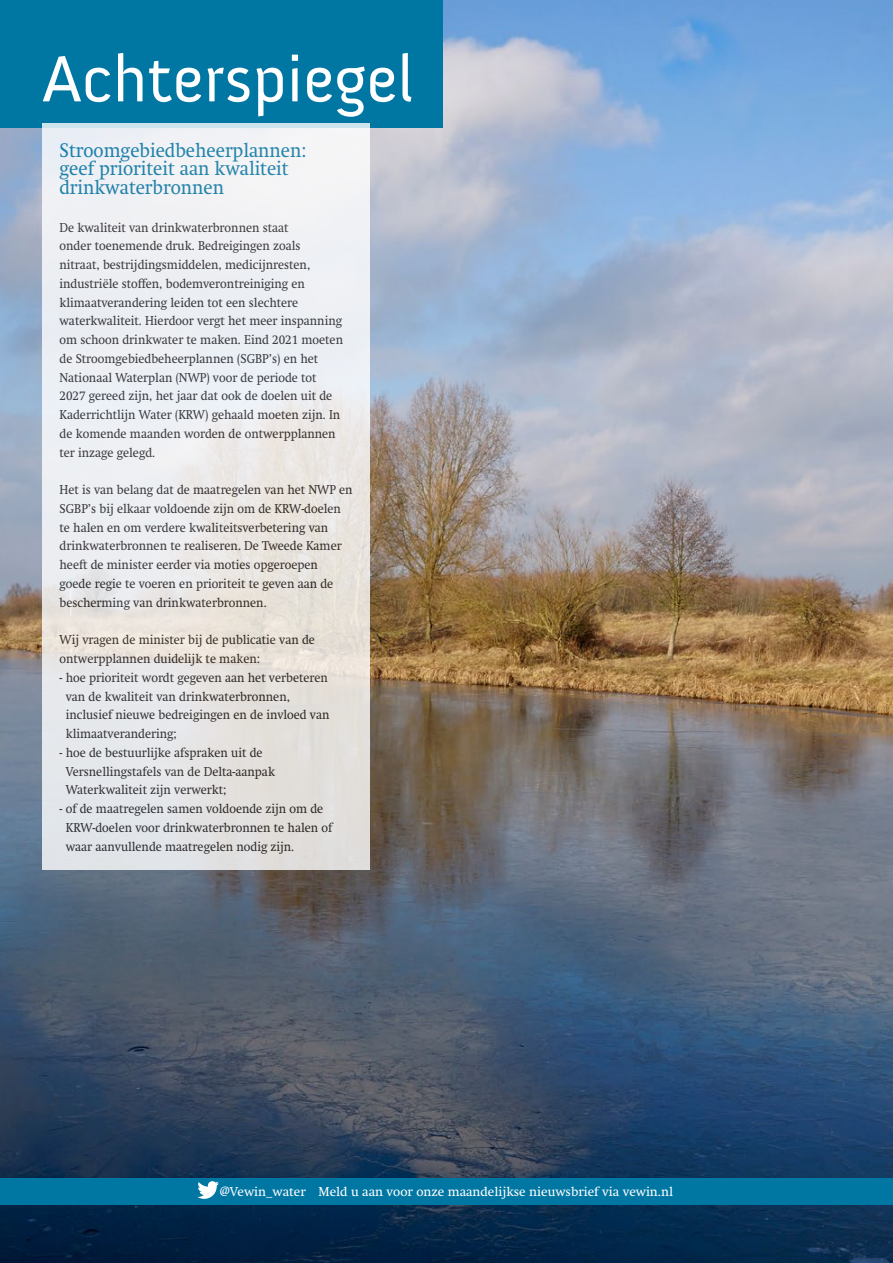
<style>
.page{position:relative;width:893px;height:1263px;background:#fff}
.page>*{position:absolute;margin:0;border:0;box-sizing:border-box;transform-origin:0 0}
.t1{font:66.6px "Anivers";color:#fff}
.t2{font:19.5px/18.8px "Swift";color:#0076a3;scale:.93 1}
.t3{font:12.75px/18.8px "Swift";color:#231f20;scale:.93 1}
.t4{font:12.75px "Swift";color:#fff}
</style>
<div class="page">
<img style="left:0;top:0;width:893px;height:1263px">
<div style="left:0;top:1178px;width:893px;height:26px;background:#0076a3"></div>
<svg style="left:197px;top:1181px;width:22px;height:18px"></svg>
<div style="left:0;top:0;width:442px;height:128px;background:#0076a3"></div>
<svg style="left:43px;top:123px;width:327px;height:746px;fill:#ebebed"></svg>
<h1 class="t1" style="left:43px;top:43px;width:373px">Achterspiegel</h1>
<h2 class="t2" style="left:60px;top:141px;width:267px">Stroomgebiedbeheerplannen: geef prioriteit aan kwaliteit drinkwaterbronnen</h2>
<p class="t3" style="left:60px;top:218px;width:306px">De kwaliteit van drinkwaterbronnen staat<br>onder toenemende druk. Bedreigingen zoals nitraat, bestrijdingsmiddelen, medicijnresten, industriële stoffen, bodemverontreiniging en klimaatverandering leiden tot een slechtere waterkwaliteit. Hierdoor vergt het meer inspanning om schoon drinkwater te maken. Eind 2021 moeten de Stroomgebiedbeheerplannen (SGBP’s) en het Nationaal Waterplan (NWP) voor de periode tot 2027 gereed zijn, het jaar dat ook de doelen uit de Kaderrichtlijn Water (KRW) gehaald moeten zijn. In de komende maanden worden de ontwerpplannen ter inzage gelegd.</p>
<p class="t3" style="left:60px;top:480px;width:317px">Het is van belang dat de maatregelen van het NWP en SGBP’s bij elkaar voldoende zijn om de KRW-doelen te halen en om verdere kwaliteitsverbetering van drinkwaterbronnen te realiseren. De Tweede Kamer heeft de minister eerder via moties opgeroepen goede regie te voeren en prioriteit te geven aan de bescherming van drinkwaterbronnen.</p>
<p class="t3" style="left:60px;top:630px;width:276px">Wij vragen de minister bij de publicatie van de ontwerpplannen duidelijk te maken:</p>
<p class="t3" style="left:66px;top:668px;width:285px;text-indent:-6px">- hoe prioriteit wordt gegeven aan het verbeteren van de kwaliteit van drinkwaterbronnen, inclusief nieuwe bedreigingen en de invloed van klimaatverandering;</p>
<p class="t3" style="left:66px;top:743px;width:227px;text-indent:-6px">- hoe de bestuurlijke afspraken uit de<br>Versnellingstafels van de Delta-aanpak<br>Waterkwaliteit zijn verwerkt;</p>
<p class="t3" style="left:66px;top:799px;width:288px;text-indent:-6px">- of de maatregelen samen voldoende zijn om de<br>KRW-doelen voor drinkwaterbronnen te halen of waar aanvullende maatregelen nodig zijn.</p>
<p class="t4" style="left:220px;top:1184px;width:455px">@Vewin_water Meld u aan voor onze maandelijkse nieuwsbrief via vewin.nl</p>
</div>
